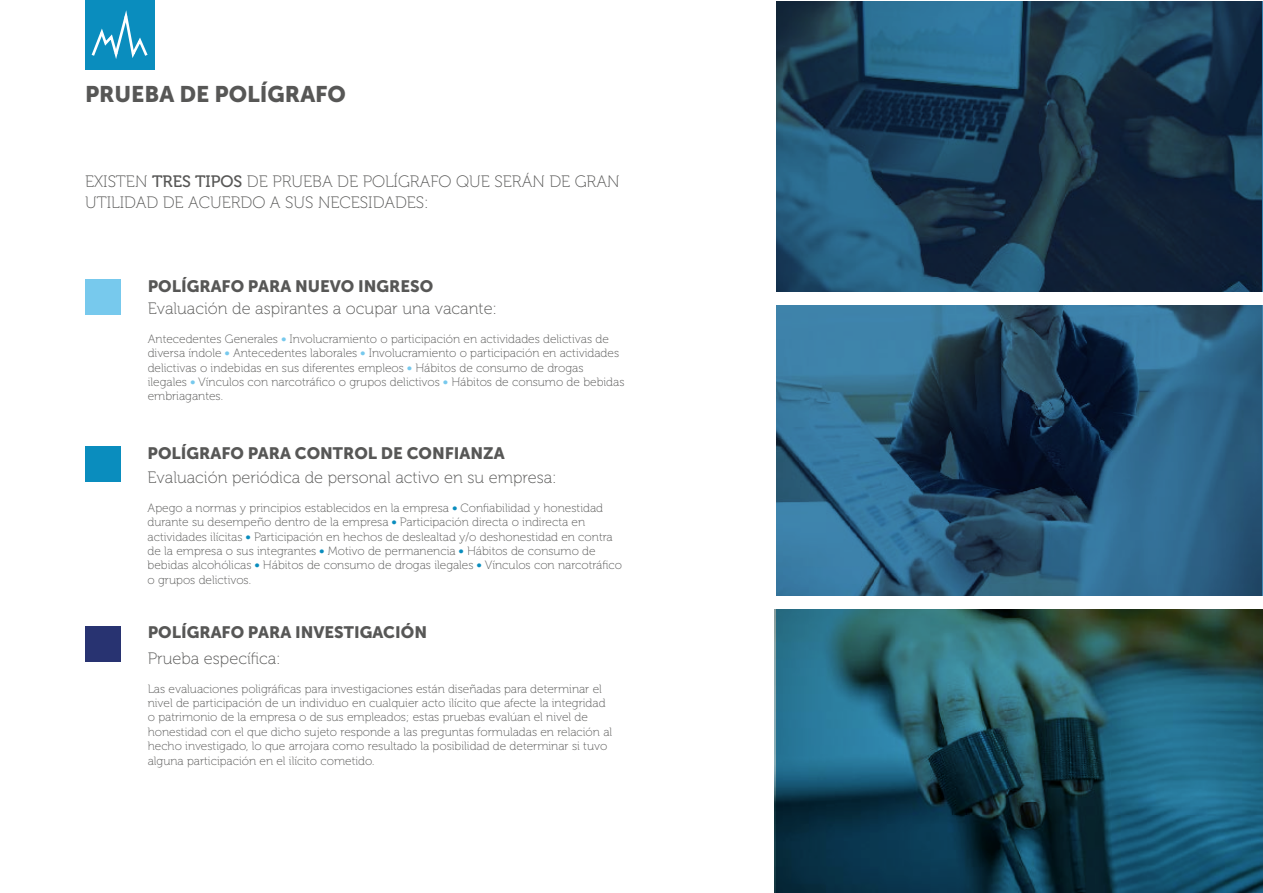
<style>
.page{position:relative;width:1263px;height:893px;background:#fff}
.page>*{position:absolute;margin:0;border:0;box-sizing:border-box;transform-origin:0 0}
.t1{font:22.5px "Museo Sans 900";color:#575756}
.t2{font:16.5px/21px "Museo 100";color:#575756}
.t3{font:16.5px "Museo Sans 900";color:#575756}
.t4{font:12px/14.4px "Museo 100";color:#575756}
.s1{font-family:"Museo 500"}
.s2{font-family:"Vigor DT";color:#77c9ed}
.s3{font-family:"Vigor DT";color:#0a8dbe}
</style>
<div class="page">
<div style="left:85px;top:279px;width:36px;height:36px;background:#77c9ed"></div>
<div style="left:85px;top:446px;width:36px;height:36px;background:#0a8dbe"></div>
<div style="left:85px;top:626px;width:36px;height:36px;background:#283371"></div>
<div style="left:85px;top:0;width:69px;height:69px;background:#0a8dbe"></div>
<svg style="left:776px;top:2px;width:487px;height:290px;background:#1b3f58"></svg>
<svg style="left:776px;top:305px;width:487px;height:291px;background:#295979"></svg>
<svg style="left:776px;top:609px;width:487px;height:284px;background:#1d5364"></svg>
<svg style="left:91px;top:10px;width:57px;height:49px"></svg>
<h1 class="t1" style="left:85px;top:81px;width:262px">PRUEBA DE POLÍGRAFO</h1>
<h2 class="t2" style="left:85px;top:171px;width:536px">EXISTEN <span class="s1">TRES TIPOS</span> DE PRUEBA DE POLÍGRAFO QUE SERÁN DE GRAN<br>UTILIDAD DE ACUERDO A SUS NECESIDADES:</h2>
<h2 class="t3" style="left:148px;top:277px;width:287px">POLÍGRAFO PARA NUEVO INGRESO</h2>
<h2 class="t2" style="left:148px;top:298px;width:351px">Evaluación de aspirantes a ocupar una vacante:</h2>
<p class="t4" style="left:148px;top:332px;width:478px">Antecedentes Generales <span class="s2">•</span> Involucramiento o participación en actividades delictivas de diversa índole <span class="s2">•</span> Antecedentes laborales <span class="s2">•</span> Involucramiento o participación en actividades delictivas o indebidas en sus diferentes empleos <span class="s2">•</span> Hábitos de consumo de drogas ilegales <span class="s2">•</span> Vínculos con narcotráfico o grupos delictivos <span class="s2">•</span> Hábitos de consumo de bebidas embriagantes.</p>
<h2 class="t3" style="left:148px;top:444px;width:358px">POLÍGRAFO PARA CONTROL DE CONFIANZA</h2>
<h2 class="t2" style="left:148px;top:467px;width:411px">Evaluación periódica de personal activo en su empresa:</h2>
<p class="t4" style="left:148px;top:501px;width:476px">Apego a normas y principios establecidos en la empresa <span class="s3">•</span> Confiabilidad y honestidad durante su desempeño dentro de la empresa <span class="s3">•</span> Participación directa o indirecta en actividades ilícitas <span class="s3">•</span> Participación en hechos de deslealtad y/o deshonestidad en contra de la empresa o sus integrantes <span class="s3">•</span> Motivo de permanencia <span class="s3">•</span> Hábitos de consumo de bebidas alcohólicas <span class="s3">•</span> Hábitos de consumo de drogas ilegales <span class="s3">•</span> Vínculos con narcotráfico o grupos delictivos.</p>
<h2 class="t3" style="left:148px;top:623px;width:281px">POLÍGRAFO PARA INVESTIGACIÓN</h2>
<h2 class="t2" style="left:148px;top:648px;width:135px">Prueba específica:</h2>
<p class="t4" style="left:148px;top:682px;width:466px">Las evaluaciones poligráficas para investigaciones están diseñadas para determinar el nivel de participación de un individuo en cualquier acto ilícito que afecte la integridad o patrimonio de la empresa o de sus empleados; estas pruebas evalúan el nivel de honestidad con el que dicho sujeto responde a las preguntas formuladas en relación al hecho investigado, lo que arrojara como resultado la posibilidad de determinar si tuvo alguna participación en el ilícito cometido.</p>
</div>
